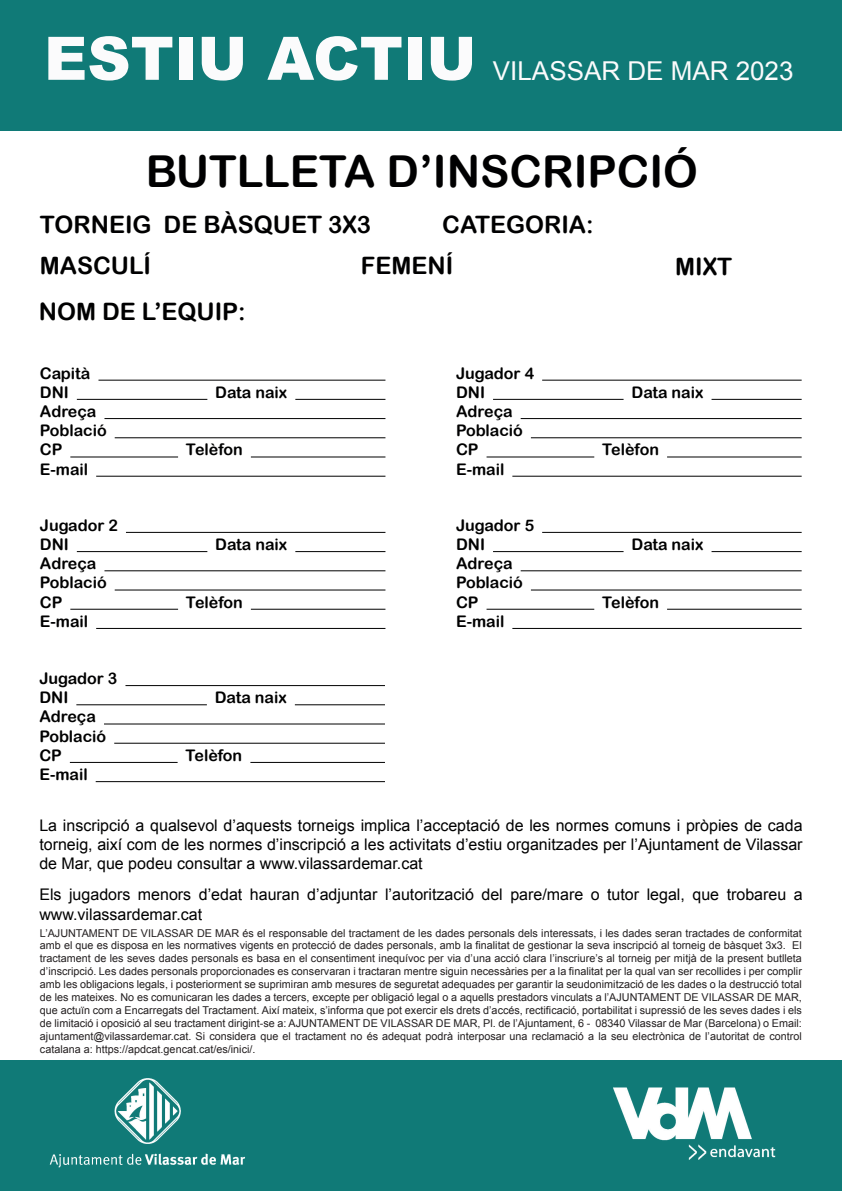
<style>
.page{position:relative;width:842px;height:1191px;background:#fff}
.page>*{position:absolute;margin:0;border:0;box-sizing:border-box;transform-origin:0 0}
.t1{font:900 60px "Arial";color:#fbfbfc}
.t2{font:44px "Arial Rounded MT Bold";color:#000001}
.t3{font:26px "Arial";color:#fbfbfc}
.t4{font:24px/46px "Arial Rounded MT Bold";color:#000001}
.t5{font:16px/19.2px "Arial";color:#000001;text-align:justify}
.t6{font:16px/19.2px "Arial Rounded MT Bold";color:#000001}
.t7{font:10.8px/13px "Arial";color:#231f20;text-align:justify}
.s1{font-style:inherit}
</style>
<div class="page">
<hr style="left:98px;top:380px;width:287px;height:1px;background:#000001">
<hr style="left:77px;top:399px;width:130px;height:1px;background:#000001">
<hr style="left:295px;top:399px;width:90px;height:1px;background:#000001">
<hr style="left:104px;top:418px;width:281px;height:1px;background:#000001">
<hr style="left:115px;top:437px;width:270px;height:1px;background:#000001">
<hr style="left:70px;top:456px;width:108px;height:1px;background:#000001">
<hr style="left:251px;top:456px;width:134px;height:1px;background:#000001">
<hr style="left:96px;top:476px;width:289px;height:1px;background:#000001">
<hr style="left:126px;top:532px;width:259px;height:1px;background:#000001">
<hr style="left:77px;top:551px;width:130px;height:1px;background:#000001">
<hr style="left:295px;top:551px;width:90px;height:1px;background:#000001">
<hr style="left:104px;top:570px;width:281px;height:1px;background:#000001">
<hr style="left:115px;top:589px;width:270px;height:1px;background:#000001">
<hr style="left:70px;top:609px;width:108px;height:1px;background:#000001">
<hr style="left:251px;top:609px;width:134px;height:1px;background:#000001">
<hr style="left:96px;top:628px;width:289px;height:1px;background:#000001">
<hr style="left:125px;top:685px;width:260px;height:1px;background:#000001">
<hr style="left:76px;top:704px;width:131px;height:1px;background:#000001">
<hr style="left:295px;top:704px;width:90px;height:1px;background:#000001">
<hr style="left:104px;top:723px;width:281px;height:1px;background:#000001">
<hr style="left:114px;top:742px;width:271px;height:1px;background:#000001">
<hr style="left:70px;top:762px;width:108px;height:1px;background:#000001">
<hr style="left:250px;top:762px;width:135px;height:1px;background:#000001">
<hr style="left:96px;top:781px;width:289px;height:1px;background:#000001">
<hr style="left:542px;top:380px;width:260px;height:1px;background:#000001">
<hr style="left:493px;top:399px;width:131px;height:1px;background:#000001">
<hr style="left:711px;top:399px;width:91px;height:1px;background:#000001">
<hr style="left:521px;top:418px;width:281px;height:1px;background:#000001">
<hr style="left:531px;top:437px;width:271px;height:1px;background:#000001">
<hr style="left:487px;top:456px;width:107px;height:1px;background:#000001">
<hr style="left:667px;top:456px;width:135px;height:1px;background:#000001">
<hr style="left:512px;top:476px;width:290px;height:1px;background:#000001">
<hr style="left:542px;top:532px;width:260px;height:1px;background:#000001">
<hr style="left:493px;top:551px;width:131px;height:1px;background:#000001">
<hr style="left:711px;top:551px;width:91px;height:1px;background:#000001">
<hr style="left:521px;top:570px;width:281px;height:1px;background:#000001">
<hr style="left:531px;top:589px;width:271px;height:1px;background:#000001">
<hr style="left:487px;top:609px;width:107px;height:1px;background:#000001">
<hr style="left:667px;top:609px;width:135px;height:1px;background:#000001">
<hr style="left:512px;top:628px;width:290px;height:1px;background:#000001">
<div style="left:0;top:1060px;width:842px;height:130px;background:#107a77"></div>
<img style="left:49px;top:1078px;width:197px;height:90px">
<img style="left:613px;top:1087px;width:163px;height:73px">
<div style="left:0;top:0;width:842px;height:131px;background:#107a77"></div>
<h1 class="t1" style="left:44px;top:15px;width:434px">ESTIU ACTIU</h1>
<h3 class="t3" style="left:493px;top:54px;width:302px">VILASSAR DE MAR 202<span class="s1">3</span></h3>
<h2 class="t2" style="left:146px;top:145px;width:554px">BUTLLETA D’INSCRIPCIÓ</h2>
<h3 class="t4" style="left:40px;top:201px;width:333px">TORNEIG DE BÀSQUET 3X3</h3>
<h3 class="t4" style="left:442px;top:201px;width:153px">CATEGORIA:</h3>
<h3 class="t4" style="left:39px;top:242px;width:208px">MASCULÍ<br>NOM DE L’EQUIP:</h3>
<h3 class="t4" style="left:361px;top:242px;width:94px">FEMENÍ</h3>
<h3 class="t4" style="left:675px;top:243px;width:58px">MIXT</h3>
<h3 class="t6" style="left:40px;top:363px;width:52px">Capità<br>DNI</h3>
<h3 class="t6" style="left:40px;top:401px;width:68px">Adreça<br>Població<br>CP</h3>
<h3 class="t6" style="left:40px;top:459px;width:50px">E-mail</h3>
<h3 class="t6" style="left:40px;top:515px;width:80px">Jugador 2<br>DNI</h3>
<h3 class="t6" style="left:40px;top:553px;width:68px">Adreça<br>Població<br>CP</h3>
<h3 class="t6" style="left:40px;top:611px;width:50px">E-mail</h3>
<h3 class="t6" style="left:39px;top:668px;width:80px">Jugador 3<br>DNI</h3>
<h3 class="t6" style="left:39px;top:707px;width:68px">Adreça<br>Població<br>CP</h3>
<h3 class="t6" style="left:39px;top:764px;width:50px">E-mail</h3>
<h3 class="t6" style="left:215px;top:382px;width:73px">Data naix</h3>
<h3 class="t6" style="left:186px;top:440px;width:58px">Telèfon</h3>
<h3 class="t6" style="left:215px;top:534px;width:73px">Data naix</h3>
<h3 class="t6" style="left:186px;top:592px;width:58px">Telèfon</h3>
<h3 class="t6" style="left:215px;top:687px;width:73px">Data naix</h3>
<h3 class="t6" style="left:186px;top:745px;width:58px">Telèfon</h3>
<h3 class="t6" style="left:456px;top:363px;width:80px">Jugador 4<br>DNI</h3>
<h3 class="t6" style="left:456px;top:401px;width:68px">Adreça<br>Població<br>CP</h3>
<h3 class="t6" style="left:456px;top:459px;width:50px">E-mail</h3>
<h3 class="t6" style="left:456px;top:515px;width:80px">Jugador 5<br>DNI</h3>
<h3 class="t6" style="left:456px;top:553px;width:68px">Adreça<br>Població<br>CP</h3>
<h3 class="t6" style="left:456px;top:611px;width:50px">E-mail</h3>
<h3 class="t6" style="left:631px;top:382px;width:73px">Data naix</h3>
<h3 class="t6" style="left:602px;top:440px;width:58px">Telèfon</h3>
<h3 class="t6" style="left:631px;top:534px;width:73px">Data naix</h3>
<h3 class="t6" style="left:602px;top:592px;width:58px">Telèfon</h3>
<p class="t5" style="left:39px;top:815px;width:765px">La inscripció a qualsevol d’aquests torneigs implica l’acceptació de les normes comuns i pròpies de cada torneig, així com de les normes d’inscripció a les activitats d’estiu organitzades per l’Ajuntament de Vilassar de Mar, que podeu consultar a www.vilassardemar.cat</p>
<h3 class="t5" style="left:39px;top:885px;width:765px">Els jugadors menors d’edat hauran d’adjuntar l’autorització del pare/mare o tutor legal, que trobareu a www.vilassardemar.cat</h3>
<p class="t7" style="left:40px;top:926px;width:763px">L’AJUNTAMENT DE VILASSAR DE MAR és el responsable del tractament de les dades personals dels interessats, i les dades seran tractades de conformitat amb el que es disposa en les normatives vigents en protecció de dades personals, amb la finalitat de gestionar la seva inscripció al torneig de bàsquet 3x3. El tractament de les seves dades personals es basa en el consentiment inequívoc per via d’una acció clara l’inscriure’s al torneig per mitjà de la present butlleta d’inscripció. Les dades personals proporcionades es conservaran i tractaran mentre siguin necessàries per a la finalitat per la qual van ser recollides i per complir amb les obligacions legals, i posteriorment se suprimiran amb mesures de seguretat adequades per garantir la seudonimització de les dades o la destrucció total de les mateixes. No es comunicaran les dades a tercers, excepte per obligació legal o a aquells prestadors vinculats a l’AJUNTAMENT DE VILASSAR DE MAR, que actuïn com a Encarregats del Tractament. Així mateix, s’informa que pot exercir els drets d’accés, rectificació, portabilitat i supressió de les seves dades i els de limitació i oposició al seu tractament dirigint-se a: AJUNTAMENT DE VILASSAR DE MAR, Pl. de l’Ajuntament, 6 - 08340 Vilassar de Mar (Barcelona) o Email: ajuntament@vilassardemar.cat. Si considera que el tractament no és adequat podrà interposar una reclamació a la seu electrònica de l’autoritat de control catalana a: https://apdcat.gencat.cat/es/inici/.</p>
</div>
